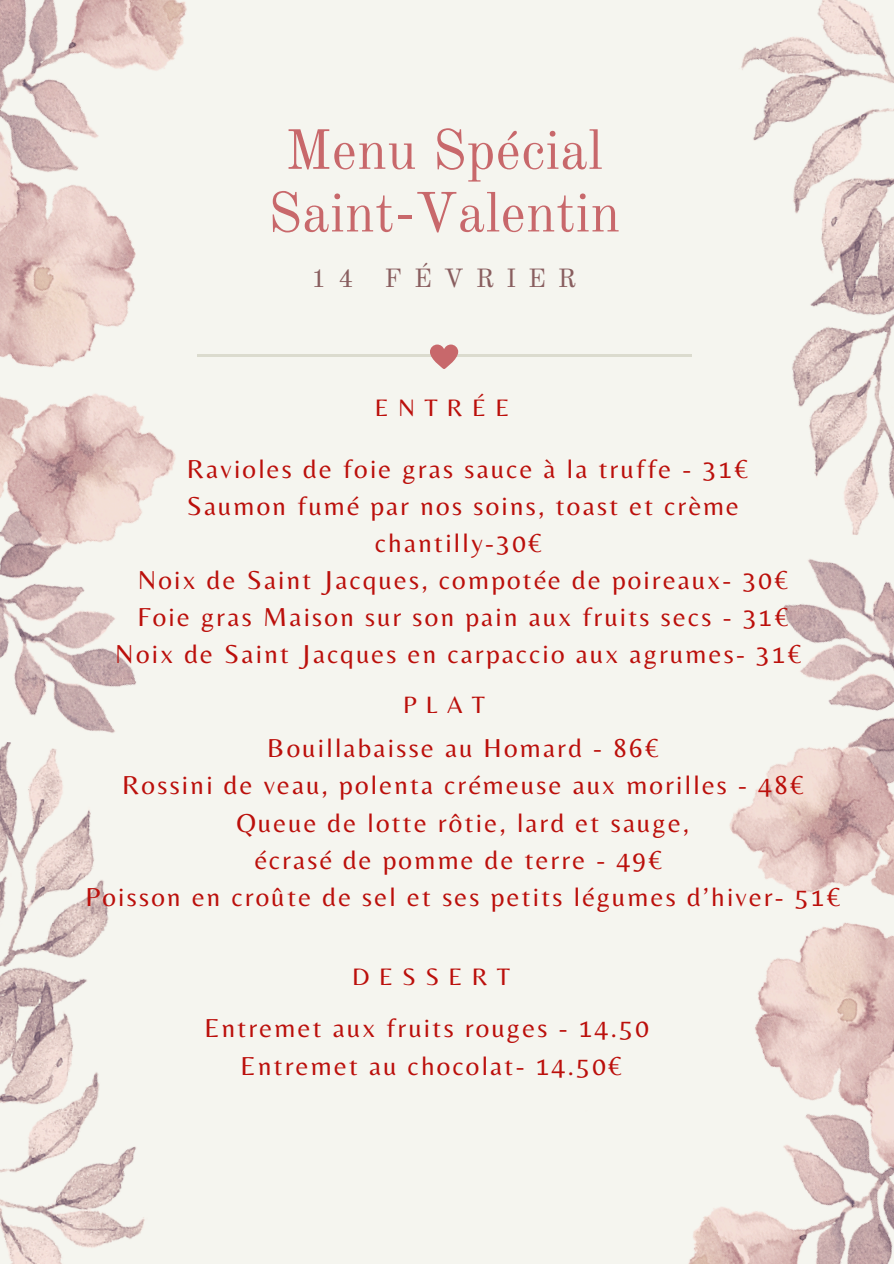
<style>
.page{position:relative;width:894px;height:1264px;background:#fff}
.page>*{position:absolute;margin:0;border:0;box-sizing:border-box;transform-origin:0 0}
.t1{font:55.5px/62.7px "Old Standard";color:#c8686b;text-align:center}
.t2{font:27px/37.2px "Belleza";letter-spacing:.085em;color:#bb0f0b;text-align:center}
.t3{font:25.8px "Old Standard";letter-spacing:.46em;color:#895e5f}
.t4{font:24.75px "Belleza";letter-spacing:.375em;color:#bb0f0b}
.t5{font:24.6px "Belleza";color:#bb0f0b}
</style>
<div class="page">
<div style="left:0;top:0;width:893px;height:1263px;background:#f5f5ef"></div>
<img style="left:0;top:0;width:531px;height:732px">
<img style="left:379px;top:489px;width:514px;height:774px">
<img style="left:682px;top:0;width:211px;height:545px">
<img style="left:0;top:732px;width:145px;height:531px">
<hr style="left:197px;top:354px;width:494px;height:2px;background:#dbdbce">
<svg style="left:430px;top:344px;width:28px;height:25px"></svg>
<p class="t1" style="left:268px;top:119px;width:354px">Menu Spécial<br>Saint-Valentin</p>
<p class="t3" style="left:311px;top:263px;width:266px">14 FÉVRIER</p>
<p class="t4" style="left:374px;top:393px;width:136px">ENTRÉE</p>
<p class="t2" style="left:187px;top:449px;width:562px">Ravioles de foie gras sauce à la truffe - 31€</p>
<h2 class="t2" style="left:187px;top:486px;width:553px">Saumon fumé par nos soins, toast et crème chantilly-30€</h2>
<p class="t2" style="left:138px;top:561px;width:651px">Noix de Saint Jacques, compotée de poireaux- 30€</p>
<p class="t2" style="left:137px;top:598px;width:652px">Foie gras Maison sur son pain aux fruits secs - 31€</p>
<p class="t2" style="left:115px;top:635px;width:687px">Noix de Saint Jacques en carpaccio aux agrumes- 31€</p>
<h1 class="t5" style="left:403px;top:690px;width:83px">PLAT</h1>
<h2 class="t2" style="left:267px;top:729px;width:393px">Bouillabaisse au Homard - 86€</h2>
<p class="t2" style="left:122px;top:766px;width:683px">Rossini de veau, polenta crémeuse aux morilles - 48€</p>
<p class="t2" style="left:236px;top:803px;width:454px">Queue de lotte rôtie, lard et sauge,</p>
<p class="t2" style="left:255px;top:840px;width:408px">écrasé de pomme de terre - 49€</p>
<p class="t2" style="left:85px;top:877px;width:756px">Poisson en croûte de sel et ses petits légumes d’hiver- 51€</p>
<h2 class="t4" style="left:352px;top:962px;width:160px">DESSERT</h2>
<p class="t2" style="left:204px;top:1009px;width:446px">Entremet aux fruits rouges - 14.50</p>
<p class="t2" style="left:240px;top:1046px;width:382px">Entremet au chocolat- 14.50€</p>
</div>
